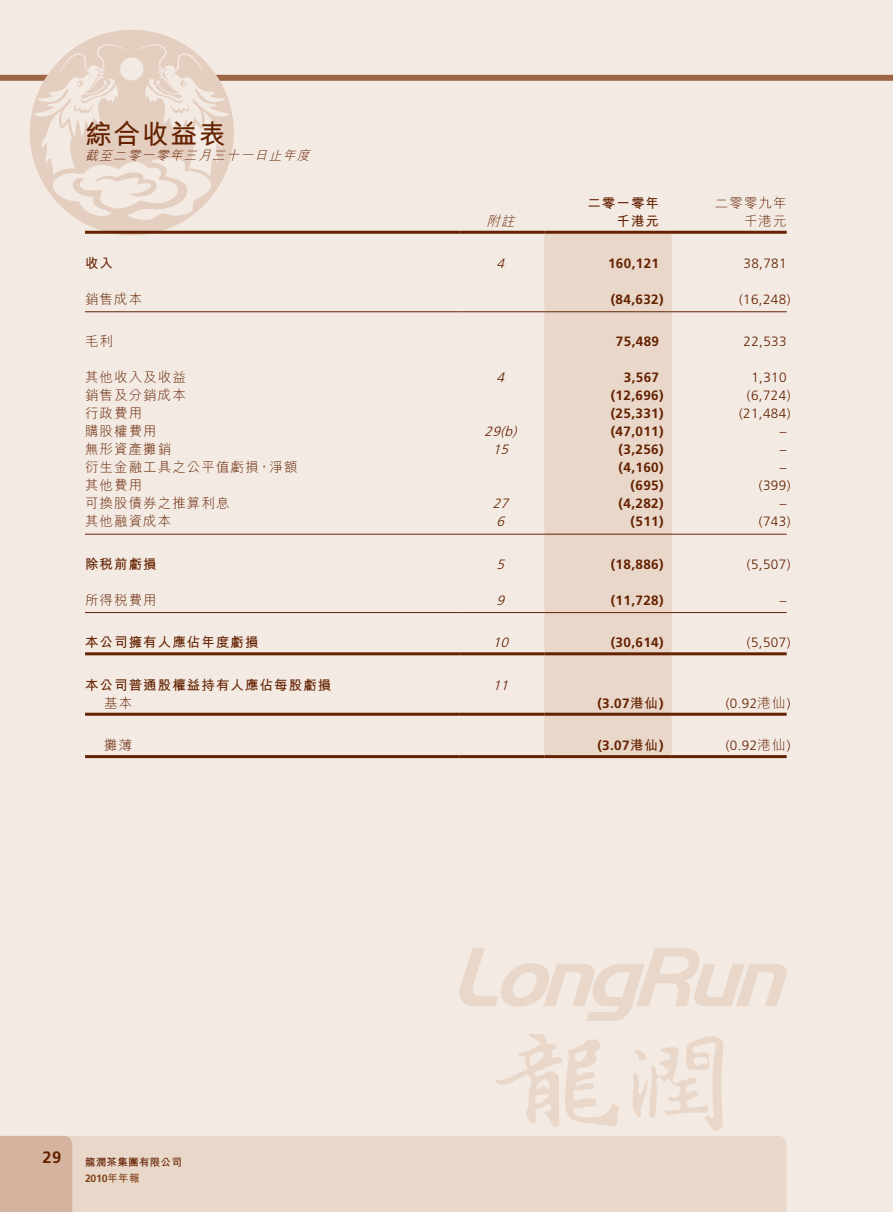
<style>
.page{position:relative;width:893px;height:1212px;background:#f3eae3}
.page>*{position:absolute;margin:0;border:0;box-sizing:border-box;transform-origin:0 0}
.t1{font:700 27px "M Hei HK";letter-spacing:.055em;color:#642100}
.t2{font:700 16.5px "Frutiger LT Std";color:#642100}
.Body_Text{font:700 13.5px "Frutiger LT Std";letter-spacing:.03em;color:#642100}
.Body_Text-2{font:300 13.5px "M Hei HK";letter-spacing:.08em;color:#642100}
.Body_Text-3{font:300 13.5px "Frutiger LT Std";letter-spacing:.03em;color:#642100}
.Body_Text-4{font:700 13.5px "M Hei HK";letter-spacing:.08em;color:#642100}
.Body_Text-5{font:italic 300 13.5px "Frutiger LT Std";color:#642100}
.Body_Text-6{font:italic 300 13.5px "M Hei HK";color:#642100}
.t3{font:italic 300 12.75px "M Hei HK";color:#642100}
.t4{font:700 10.5px "M Hei HK";letter-spacing:.03em;color:#642100}
.t5{font:700 10.5px "Frutiger LT Std";color:#804218}
.s1{font-family:"M Hei HK"}
</style>
<div class="page">
<div style="left:0;top:75px;width:64px;height:6px;background:#9e6643"></div>
<div style="left:204px;top:75px;width:689px;height:6px;background:#9e6643"></div>
<svg style="left:29px;top:30px;width:205px;height:205px"></svg>
<div style="left:72px;top:1136px;width:715px;height:76px;background:#e9d7c9"></div>
<div style="left:0;top:1136px;width:72px;height:76px;background:#d5b49f"></div>
<svg style="left:633px;top:1036px;width:91px;height:95px"></svg>
<svg style="left:459px;top:948px;width:328px;height:73px"></svg>
<svg style="left:494px;top:1033px;width:124px;height:94px"></svg>
<div style="left:544px;top:234px;width:128px;height:521px;background:#e9d7c9"></div>
<hr style="left:85px;top:231px;width:374px;height:3px;background:#642100">
<hr style="left:459px;top:231px;width:85px;height:3px;background:#642100">
<hr style="left:544px;top:231px;width:128px;height:3px;background:#642100">
<hr style="left:672px;top:231px;width:115px;height:3px;background:#642100">
<hr style="left:85px;top:311px;width:374px;height:1px;background:#642100">
<hr style="left:459px;top:311px;width:85px;height:1px;background:#642100">
<hr style="left:544px;top:311px;width:128px;height:1px;background:#642100">
<hr style="left:672px;top:311px;width:115px;height:1px;background:#642100">
<hr style="left:85px;top:534px;width:374px;height:1px;background:#642100">
<hr style="left:459px;top:534px;width:85px;height:1px;background:#642100">
<hr style="left:544px;top:534px;width:128px;height:1px;background:#642100">
<hr style="left:672px;top:534px;width:115px;height:1px;background:#642100">
<hr style="left:85px;top:612px;width:374px;height:1px;background:#642100">
<hr style="left:459px;top:612px;width:85px;height:1px;background:#642100">
<hr style="left:544px;top:612px;width:128px;height:1px;background:#642100">
<hr style="left:672px;top:612px;width:115px;height:1px;background:#642100">
<hr style="left:85px;top:652px;width:374px;height:3px;background:#642100">
<hr style="left:459px;top:652px;width:85px;height:3px;background:#642100">
<hr style="left:544px;top:652px;width:128px;height:3px;background:#642100">
<hr style="left:672px;top:652px;width:115px;height:3px;background:#642100">
<hr style="left:85px;top:713px;width:374px;height:3px;background:#642100">
<hr style="left:459px;top:713px;width:85px;height:3px;background:#642100">
<hr style="left:544px;top:713px;width:128px;height:3px;background:#642100">
<hr style="left:672px;top:713px;width:115px;height:3px;background:#642100">
<hr style="left:85px;top:755px;width:374px;height:3px;background:#642100">
<hr style="left:459px;top:755px;width:85px;height:3px;background:#642100">
<hr style="left:544px;top:755px;width:128px;height:3px;background:#642100">
<hr style="left:672px;top:755px;width:115px;height:3px;background:#642100">
<p class="t1" style="left:85px;top:114px;width:142px">綜合收益表</p>
<p class="t3" style="left:85px;top:149px;width:230px">截至二零一零年三月三十一日止年度</p>
<p class="Body_Text-4" style="left:587px;top:193px;width:73px">二零一零年</p>
<p class="Body_Text-2" style="left:715px;top:196px;width:73px">二零零九年</p>
<p class="Body_Text-6" style="left:486px;top:214px;width:33px">附註</p>
<p class="Body_Text-4" style="left:616px;top:211px;width:44px">千港元</p>
<p class="Body_Text-2" style="left:744px;top:214px;width:44px">千港元</p>
<p class="Body_Text-4" style="left:85px;top:253px;width:30px">收入</p>
<p class="Body_Text-5" style="left:497px;top:256px;width:13px">4</p>
<p class="Body_Text" style="left:608px;top:255px;width:53px">160,121</p>
<p class="Body_Text-3" style="left:743px;top:256px;width:45px">38,781</p>
<p class="Body_Text-2" style="left:85px;top:292px;width:59px">銷售成本</p>
<p class="Body_Text" style="left:611px;top:291px;width:54px">)84,632(</p>
<p class="Body_Text-3" style="left:739px;top:292px;width:53px">)16,248(</p>
<p class="Body_Text-2" style="left:85px;top:335px;width:30px">毛利</p>
<p class="Body_Text" style="left:616px;top:334px;width:45px">75,489</p>
<p class="Body_Text-3" style="left:743px;top:334px;width:45px">22,533</p>
<p class="Body_Text-2" style="left:85px;top:371px;width:102px">其他收入及收益</p>
<p class="Body_Text-5" style="left:497px;top:370px;width:13px">4</p>
<p class="Body_Text" style="left:624px;top:370px;width:37px">3,567</p>
<p class="Body_Text-3" style="left:751px;top:370px;width:37px">1,310</p>
<p class="Body_Text-2" style="left:85px;top:389px;width:102px">銷售及分銷成本</p>
<p class="Body_Text" style="left:611px;top:388px;width:54px">)12,696(</p>
<p class="Body_Text-3" style="left:747px;top:388px;width:45px">)6,724(</p>
<p class="Body_Text-2" style="left:85px;top:407px;width:59px">行政費用</p>
<p class="Body_Text" style="left:611px;top:406px;width:54px">)25,331(</p>
<p class="Body_Text-3" style="left:739px;top:406px;width:53px">)21,484(</p>
<p class="Body_Text-2" style="left:85px;top:425px;width:73px">購股權費用</p>
<p class="Body_Text-5" style="left:500px;top:424px;width:21px">(b(</p>
<p class="Body_Text-5" style="left:485px;top:424px;width:21px">29</p>
<p class="Body_Text" style="left:611px;top:424px;width:54px">)47,011(</p>
<p class="Body_Text-3" style="left:780px;top:424px;width:8px">–</p>
<p class="Body_Text-2" style="left:85px;top:443px;width:88px">無形資產攤銷</p>
<p class="Body_Text-5" style="left:493px;top:442px;width:21px">15</p>
<p class="Body_Text" style="left:619px;top:442px;width:47px">)3,256(</p>
<p class="Body_Text-3" style="left:780px;top:442px;width:8px">–</p>
<p class="Body_Text-2" style="left:85px;top:461px;width:214px">衍生金融工具之公平值虧損，淨額</p>
<p class="Body_Text" style="left:619px;top:460px;width:47px">)4,160(</p>
<p class="Body_Text-3" style="left:780px;top:460px;width:8px">–</p>
<p class="Body_Text-2" style="left:85px;top:479px;width:59px">其他費用</p>
<p class="Body_Text" style="left:631px;top:478px;width:35px">)695(</p>
<p class="Body_Text-3" style="left:759px;top:478px;width:33px">)399(</p>
<p class="Body_Text-2" style="left:85px;top:497px;width:146px">可換股債券之推算利息</p>
<p class="Body_Text-5" style="left:493px;top:496px;width:21px">27</p>
<p class="Body_Text" style="left:619px;top:496px;width:47px">)4,282(</p>
<p class="Body_Text-3" style="left:780px;top:496px;width:8px">–</p>
<p class="Body_Text-2" style="left:85px;top:515px;width:88px">其他融資成本</p>
<p class="Body_Text-5" style="left:497px;top:514px;width:13px">6</p>
<p class="Body_Text" style="left:631px;top:514px;width:35px">)511(</p>
<p class="Body_Text-3" style="left:759px;top:514px;width:33px">)743(</p>
<p class="Body_Text-4" style="left:85px;top:554px;width:73px">除稅前虧損</p>
<p class="Body_Text-5" style="left:497px;top:556px;width:13px">5</p>
<p class="Body_Text" style="left:611px;top:556px;width:54px">)18,886(</p>
<p class="Body_Text-3" style="left:747px;top:556px;width:45px">)5,507(</p>
<p class="Body_Text-2" style="left:85px;top:593px;width:73px">所得稅費用</p>
<p class="Body_Text-5" style="left:497px;top:592px;width:13px">9</p>
<p class="Body_Text" style="left:611px;top:592px;width:54px">)11,728(</p>
<p class="Body_Text-3" style="left:780px;top:592px;width:8px">–</p>
<p class="Body_Text-4" style="left:85px;top:632px;width:175px">本公司擁有人應佔年度虧損</p>
<p class="Body_Text-5" style="left:493px;top:635px;width:21px">10</p>
<p class="Body_Text" style="left:611px;top:635px;width:54px">)30,614(</p>
<p class="Body_Text-3" style="left:747px;top:635px;width:45px">)5,507(</p>
<p class="Body_Text-4" style="left:85px;top:675px;width:248px">本公司普通股權益持有人應佔每股虧損</p>
<p class="Body_Text-5" style="left:493px;top:677px;width:21px">11</p>
<p class="Body_Text-2" style="left:104px;top:696px;width:30px">基本</p>
<p class="Body_Text" style="left:597px;top:695px;width:68px">(3.07<span class="s1">港仙</span>)</p>
<p class="Body_Text-3" style="left:726px;top:695px;width:66px">(0.92<span class="s1">港仙</span>(</p>
<p class="Body_Text-2" style="left:104px;top:738px;width:30px">攤薄</p>
<p class="Body_Text" style="left:597px;top:737px;width:68px">(3.07<span class="s1">港仙</span>)</p>
<p class="Body_Text-3" style="left:726px;top:738px;width:66px">(0.92<span class="s1">港仙</span>(</p>
<p class="t2" style="left:43px;top:1148px;width:20px">29</p>
<p class="t4" style="left:85px;top:1154px;width:98px">龍潤茶集團有限公司</p>
<p class="t5" style="left:85px;top:1172px;width:56px">2010<span class="s1">年年報</span></p>
</div>
